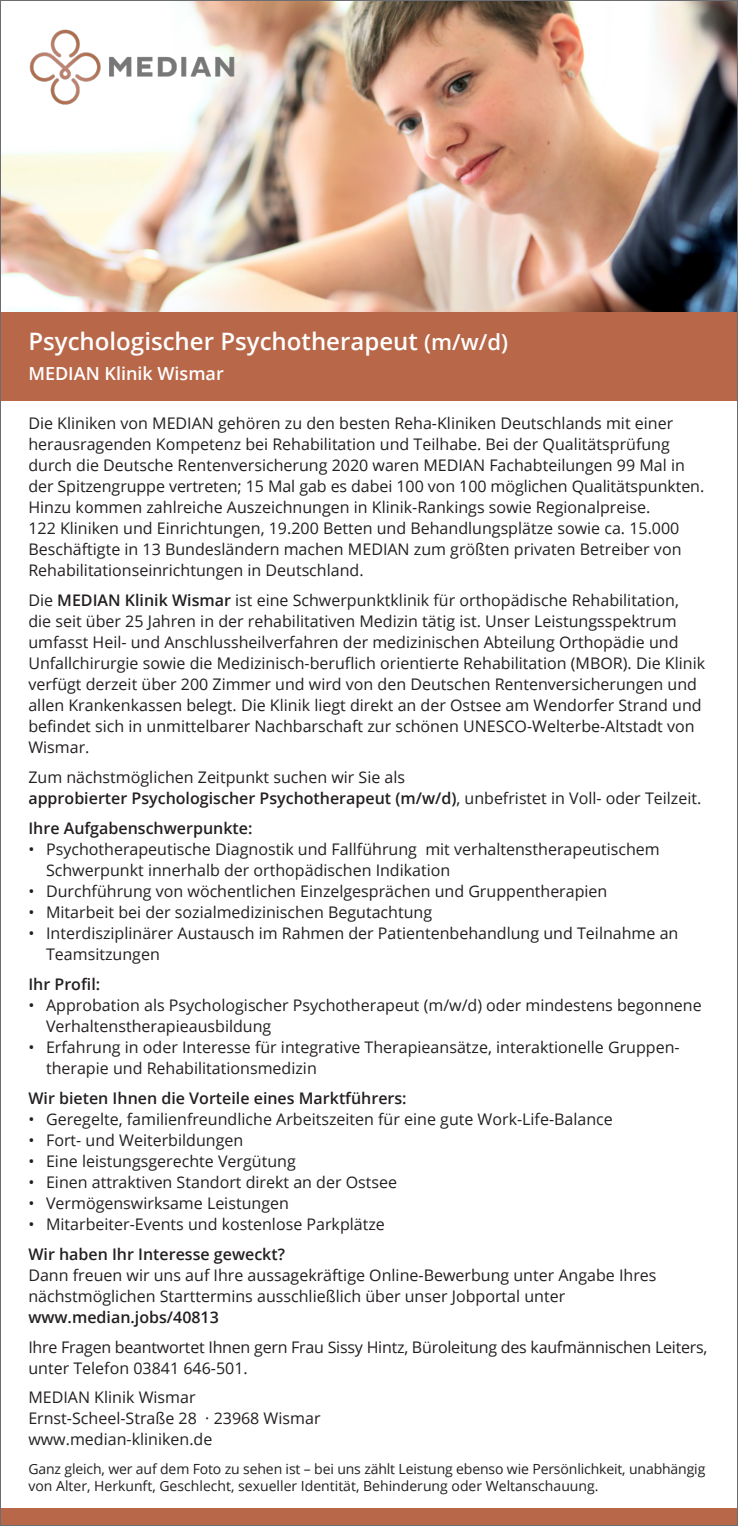
<style>
.page{position:relative;width:738px;height:1526px;background:#fff}
.page>*{position:absolute;margin:0;border:0;box-sizing:border-box;transform-origin:0 0}
.t1{font:600 24px "Open Sans";color:#fff}
.t2{font:600 18px "Open Sans";color:#fff}
.t3{font:16px/21px "Open Sans";color:#231f20}
.t4{font:600 16px "Open Sans";color:#231f20}
.t5{font:14px/16.8px "Open Sans";letter-spacing:-.01em;color:#231f20}
.s1{font-size:22px}
.s2{font-weight:600}
</style>
<div class="page">
<img style="left:2px;top:2px;width:733px;height:310px">
<div style="left:0;top:1507px;width:737px;height:18px;background:#b86749"></div>
<svg style="left:2px;top:2px;width:288px;height:157px"></svg>
<img style="left:25px;top:28px;width:214px;height:77px">
<div style="left:0;top:312px;width:737px;height:88px;background:#b86749"></div>
<h1 class="t1" style="left:28px;top:325px;width:481px">Psychologischer Psychotherapeut <span class="s1">(m/w/d)</span></h1>
<p class="t2" style="left:28px;top:361px;width:197px">MEDIAN Klinik Wismar</p>
<p class="t3" style="left:28px;top:412px;width:676px">Die Kliniken von MEDIAN gehören zu den besten Reha-Kliniken Deutschlands mit einer herausragenden Kompetenz bei Rehabilitation und Teilhabe. Bei der Qualitätsprüfung durch die Deutsche Rentenversicherung 2020 waren MEDIAN Fachabteilungen 99 Mal in der Spitzengruppe vertreten; 15 Mal gab es dabei 100 von 100 möglichen Qualitätspunkten.<br>Hinzu kommen zahlreiche Auszeichnungen in Klinik-Rankings sowie Regionalpreise.<br>122 Kliniken und Einrichtungen, 19.200 Betten und Behandlungsplätze sowie ca. 15.000<br>Beschäftigte in 13 Bundesländern machen MEDIAN zum größten privaten Betreiber von Rehabilitationseinrichtungen in Deutschland.</p>
<p class="t3" style="left:28px;top:589px;width:677px">Die <span class="s2">MEDIAN Klinik Wismar</span> ist eine Schwerpunktklinik für orthopädische Rehabilitation, die seit über 25 Jahren in der rehabilitativen Medizin tätig ist. Unser Leistungsspektrum umfasst Heil- und Anschlussheilverfahren der medizinischen Abteilung Orthopädie und Unfallchirurgie sowie die Medizinisch-beruflich orientierte Rehabilitation (MBOR). Die Klinik verfügt derzeit über 200 Zimmer und wird von den Deutschen Rentenversicherungen und allen Krankenkassen belegt. Die Klinik liegt direkt an der Ostsee am Wendorfer Strand und befindet sich in unmittelbarer Nachbarschaft zur schönen UNESCO-Welterbe-Altstadt von Wismar.</p>
<p class="t3" style="left:28px;top:766px;width:674px">Zum nächstmöglichen Zeitpunkt suchen wir Sie als<br><span class="s2">approbierter Psychologischer Psychotherapeut (m/w/d)</span>, unbefristet in Voll- oder Teilzeit.</p>
<p class="t4" style="left:28px;top:817px;width:225px">Ihre Aufgabenschwerpunkte:</p>
<p class="t3" style="left:46px;top:838px;width:614px;text-indent:-18px">• Psychotherapeutische Diagnostik und Fallführung mit verhaltenstherapeutischem<br>Schwerpunkt innerhalb der orthopädischen Indikation</p>
<p class="t3" style="left:28px;top:880px;width:580px">• Durchführung von wöchentlichen Einzelgesprächen und Gruppentherapien</p>
<p class="t3" style="left:28px;top:901px;width:405px">• Mitarbeit bei der sozialmedizinischen Begutachtung</p>
<p class="t3" style="left:46px;top:922px;width:633px;text-indent:-18px">• Interdisziplinärer Austausch im Rahmen der Patientenbehandlung und Teilnahme an<br>Teamsitzungen</p>
<p class="t4" style="left:28px;top:973px;width:73px">Ihr Profil:</p>
<p class="t3" style="left:46px;top:994px;width:656px;text-indent:-18px">• Approbation als Psychologischer Psychotherapeut (m/w/d) oder mindestens begonnene<br>Verhaltenstherapieausbildung</p>
<p class="t3" style="left:46px;top:1036px;width:634px;text-indent:-18px">• Erfahrung in oder Interesse für integrative Therapieansätze, interaktionelle Gruppen&shy;therapie und Rehabilitationsmedizin</p>
<p class="t4" style="left:28px;top:1086px;width:379px">Wir bieten Ihnen die Vorteile eines Marktführers:</p>
<p class="t3" style="left:28px;top:1107px;width:585px">• Geregelte, familienfreundliche Arbeitszeiten für eine gute Work-Life-Balance</p>
<p class="t3" style="left:28px;top:1128px;width:216px">• Fort- und Weiterbildungen</p>
<p class="t3" style="left:28px;top:1149px;width:269px">• Eine leistungsgerechte Vergütung</p>
<p class="t3" style="left:28px;top:1170px;width:370px">• Einen attraktiven Standort direkt an der Ostsee</p>
<p class="t3" style="left:28px;top:1191px;width:262px">• Vermögenswirksame Leistungen</p>
<p class="t3" style="left:28px;top:1212px;width:358px">• Mitarbeiter-Events und kostenlose Parkplätze</p>
<p class="t4" style="left:28px;top:1242px;width:258px">Wir haben Ihr Interesse geweckt?</p>
<p class="t3" style="left:28px;top:1263px;width:629px">Dann freuen wir uns auf Ihre aussagekräftige Online-Bewerbung unter Angabe Ihres nächstmöglichen Starttermins ausschließlich über unser Jobportal unter</p>
<p class="t4" style="left:28px;top:1305px;width:192px">www.median.jobs/40813</p>
<p class="t3" style="left:28px;top:1335px;width:680px">Ihre Fragen beantwortet Ihnen gern Frau Sissy Hintz, Büroleitung des kaufmännischen Leiters, unter Telefon 03841 646-501.</p>
<p class="t3" style="left:28px;top:1386px;width:293px">MEDIAN Klinik Wismar<br>Ernst-Scheel-Straße 28 · 23968 Wismar www.median-kliniken.de</p>
<p class="t5" style="left:28px;top:1459px;width:678px">Ganz gleich, wer auf dem Foto zu sehen ist – bei uns zählt Leistung ebenso wie Persönlichkeit, unabhängig von Alter, Herkunft, Geschlecht, sexueller Identität, Behinderung oder Weltanschauung.</p>
</div>
